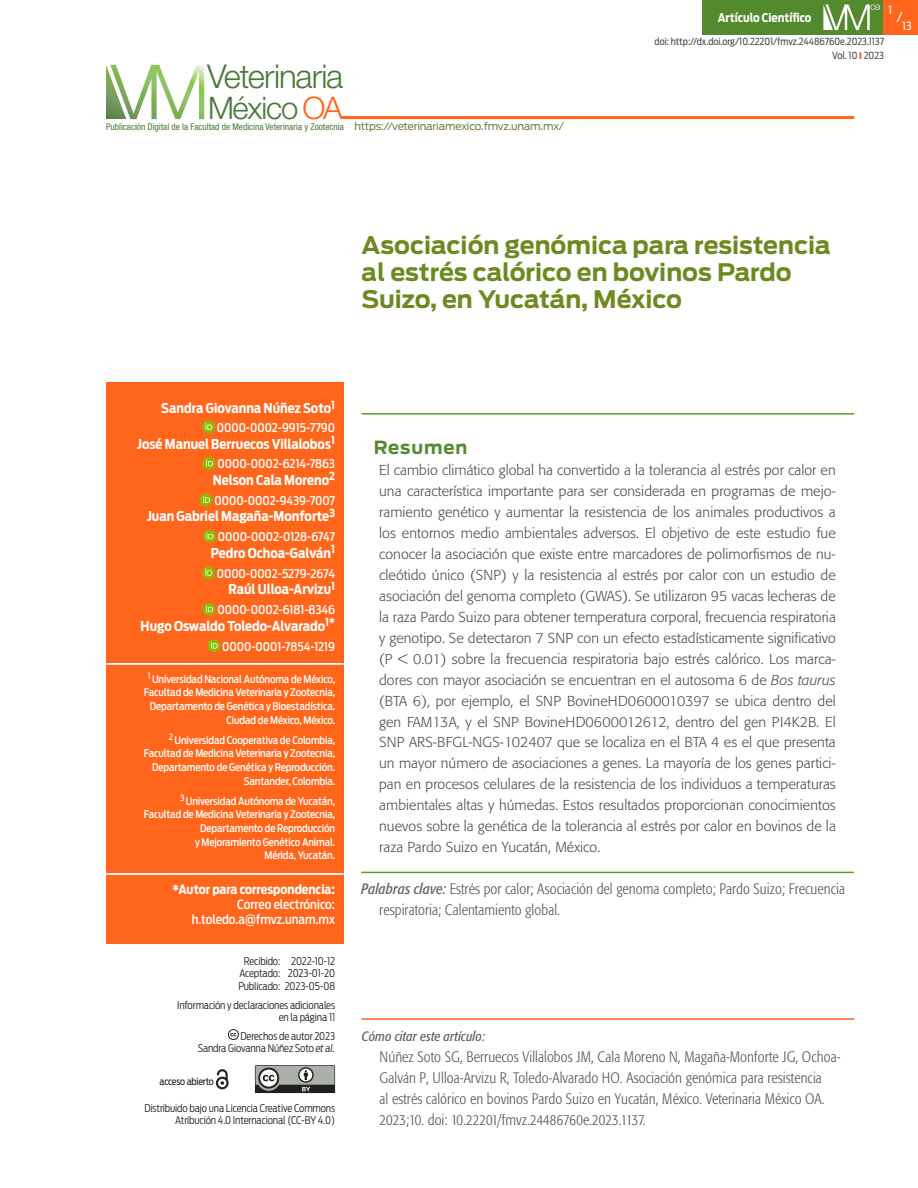
<style>
.page{position:relative;width:918px;height:1188px;background:#fff}
.page>*{position:absolute;margin:0;border:0;box-sizing:border-box;transform-origin:0 0}
.t1{font:300 32.85px "Helvetica Neue LT Std";letter-spacing:-.025em;color:#4a7939}
.t2{font:300 31.05px "Helvetica Neue LT Std";letter-spacing:-.035em;color:#4a7939}
._0_a_título{font:700 24px/27px "Antenna";color:#6c8a1f}
._02_sumario_a_titulo{font:700 18px "Antenna";letter-spacing:.05em;color:#548a2e}
._0_b_keywords{font:300 condensed 15px/21px "Formata";letter-spacing:.005em;color:#57585a}
._02_sumario_b_texto{font:300 14.25px/21px "Formata";letter-spacing:.005em;color:#4b4c4d;text-align:justify}
._01_autores_a_nombre{font:700 13.5px "Antenna Cond";color:#fff}
._0_b_keywords-2{font:italic condensed 13.5px "Formata";letter-spacing:.005em;color:#636366}
.t3{font:13.5px "Antenna Cond";color:#fff}
._01_autores_c_correo{font:500 12.75px/15px "Antenna Cond";color:#fff;text-align:right}
._01_autores_c_correo-2{font:700 12.75px "Antenna Cond";color:#fff}
._01_autores_a_nombre-2{font:500 12px "Antenna Cond";color:#fff}
.t4{font:700 12px "Antenna Cond";color:#fff}
.t5{font:11.25px "Antenna Cond";color:#fff}
._01_autores_b_pies{font:500 10.5px/13.6px "Antenna Cond";letter-spacing:-.01em;color:#fff;text-align:right}
._01_autores_b_pies-2{font:300 10.5px/12.5px "Antenna Cond";letter-spacing:-.01em;color:#231f20;text-align:right}
.t6{font:10.5px "Antenna";letter-spacing:-.02em;color:#64864b}
.t7{font:9.75px "Antenna Cond";color:#4b4c4d}
._07_figura_pie{font:9.75px "Antenna Cond";letter-spacing:-.015em;color:#231f20}
.t8{font:condensed 9.3px "Helvetica Neue LT Std";color:#4a7939}
.s1{color:#ff661c}
.s2{font-style:italic}
.s3{font-weight:400;font-style:italic;color:#636366}
</style>
<div class="page">
<hr style="left:341px;top:116px;width:513px;height:3px;background:#ff661c">
<div style="left:702px;top:0;width:185px;height:34px;background:#548a2e"></div>
<svg style="left:823px;top:4px;width:57px;height:26px"></svg>
<svg style="left:106px;top:65px;width:98px;height:54px"></svg>
<div style="left:884px;top:0;width:34px;height:34px;background:#ff661c"></div>
<svg style="left:228px;top:1029px;width:11px;height:11px"></svg>
<svg style="left:216px;top:1069px;width:13px;height:20px"></svg>
<div style="left:144px;top:1066px;width:101px;height:27px;border:1px solid #fff"></div>
<svg style="left:255px;top:1065px;width:80px;height:28px;background:#80827f"></svg>
<hr style="left:361px;top:872px;width:493px;height:1px;background:#589b31">
<hr style="left:362px;top:1018px;width:492px;height:2px;background:#ff661c">
<hr style="left:362px;top:413px;width:492px;height:2px;background:#589b31">
<div style="left:106px;top:383px;width:238px;height:561px;background:#ff661c"></div>
<svg style="left:202px;top:421px;width:13px;height:12px"></svg>
<svg style="left:205px;top:423px;width:7px;height:7px"></svg>
<svg style="left:203px;top:457px;width:12px;height:13px"></svg>
<svg style="left:206px;top:459px;width:7px;height:7px"></svg>
<div style="left:200px;top:494px;width:12px;height:12px;background:#8dbb00;border-radius:50%"></div>
<svg style="left:203px;top:496px;width:7px;height:7px"></svg>
<svg style="left:203px;top:530px;width:13px;height:13px"></svg>
<svg style="left:206px;top:532px;width:7px;height:7px"></svg>
<svg style="left:202px;top:566px;width:13px;height:13px"></svg>
<svg style="left:205px;top:569px;width:7px;height:7px"></svg>
<div style="left:203px;top:603px;width:12px;height:13px;background:#8dbb00;border-radius:50%"></div>
<svg style="left:206px;top:605px;width:7px;height:7px"></svg>
<div style="left:208px;top:639px;width:12px;height:13px;background:#8dbb00;border-radius:50%"></div>
<svg style="left:211px;top:642px;width:7px;height:7px"></svg>
<hr style="left:106px;top:663px;width:238px;height:2px;background:#fff">
<hr style="left:106px;top:873px;width:238px;height:2px;background:#fff">
<h1 class="t1" style="left:207px;top:57px;width:138px">Veterinaria</h1>
<h2 class="t2" style="left:208px;top:89px;width:136px">México <span class="s1">OA</span></h2>
<p class="t8" style="left:106px;top:121px;width:239px">Publicación Digital de la Facultad de Medicina Veterinaria y Zootecnia</p>
<p class="t6" style="left:354px;top:120px;width:211px">https://veterinariamexico.fmvz.unam.mx/</p>
<p class="t4" style="left:718px;top:10px;width:95px">Artículo Científico</p>
<p class="t5" style="left:889px;top:3px;width:5px">1</p>
<p class="t3" style="left:897px;top:9px;width:7px">/</p>
<p class="t5" style="left:903px;top:19px;width:10px">13</p>
<p class="t7" style="left:655px;top:36px;width:231px">doi: http://dx.doi.org/10.22201/fmvz.24486760e.2023.1137</p>
<p class="t7" style="left:832px;top:50px;width:53px">Vol. 10 2023</p>
<p class="_0_a_título" style="left:362px;top:232px;width:471px">Asociación genómica para resistencia al estrés calórico en bovinos Pardo<br>Suizo, en Yucatán, México</p>
<p class="_01_autores_a_nombre" style="left:161px;top:400px;width:175px">Sandra Giovanna Núñez Soto<sup>1</sup></p>
<p class="_01_autores_a_nombre-2" style="left:217px;top:420px;width:120px">0000-0002-9915-7790</p>
<p class="_01_autores_a_nombre" style="left:137px;top:436px;width:200px">José Manuel Berruecos Villalobos<sup>1</sup></p>
<p class="_01_autores_a_nombre-2" style="left:218px;top:457px;width:119px">0000-0002-6214-7863</p>
<p class="_01_autores_a_nombre" style="left:213px;top:472px;width:124px">Nelson Cala Moreno<sup>2</sup></p>
<p class="_01_autores_a_nombre-2" style="left:215px;top:493px;width:122px">0000-0002-9439-7007</p>
<p class="_01_autores_a_nombre" style="left:147px;top:508px;width:190px">Juan Gabriel Magaña-Monforte<sup>3</sup></p>
<p class="_01_autores_a_nombre-2" style="left:218px;top:530px;width:119px">0000-0002-0128-6747</p>
<p class="_01_autores_a_nombre" style="left:211px;top:545px;width:126px">Pedro Ochoa-Galván<sup>1</sup></p>
<p class="_01_autores_a_nombre-2" style="left:217px;top:566px;width:120px">0000-0002-5279-2674</p>
<p class="_01_autores_a_nombre" style="left:229px;top:581px;width:108px">Raúl Ulloa-Arvizu<sup>1</sup></p>
<p class="_01_autores_a_nombre-2" style="left:218px;top:603px;width:119px">0000-0002-6181-8346</p>
<p class="_01_autores_a_nombre" style="left:141px;top:618px;width:196px">Hugo Oswaldo Toledo-Alvarado<sup>1*</sup></p>
<p class="_01_autores_a_nombre-2" style="left:222px;top:639px;width:114px">0000-0001-7854-1219</p>
<p class="_01_autores_b_pies" style="left:144px;top:672px;width:193px"><sup>1</sup> Universidad Nacional Autónoma de México, Facultad de Medicina Veterinaria y Zootecnia, Departamento de Genética y Bioestadística.<br>Ciudad de México, México.</p>
<p class="_01_autores_b_pies" style="left:144px;top:733px;width:193px"><sup>2</sup> Universidad Cooperativa de Colombia, Facultad de Medicina Veterinaria y Zootecnia, Departamento de Genética y Reproducción.<br>Santander, Colombia.</p>
<p class="_01_autores_b_pies" style="left:144px;top:794px;width:193px"><sup>3</sup> Universidad Autónoma de Yucatán,<br>Facultad de Medicina Veterinaria y Zootecnia,<br>Departamento de Reproducción<br>y Mejoramiento Genético Animal.<br>Mérida, Yucatán.</p>
<p class="_01_autores_c_correo-2" style="left:172px;top:882px;width:164px">*Autor para correspondencia:</p>
<p class="_01_autores_c_correo" style="left:192px;top:897px;width:145px">Correo electrónico: h.toledo.a@fmvz.unam.mx</p>
<p class="_01_autores_b_pies-2" style="left:244px;top:955px;width:93px">Recibido: 2022-10-12</p>
<p class="_01_autores_b_pies-2" style="left:239px;top:967px;width:97px">Aceptado: 2023-01-20</p>
<p class="_01_autores_b_pies-2" style="left:238px;top:980px;width:98px">Publicado: 2023-05-08</p>
<p class="_01_autores_b_pies-2" style="left:177px;top:999px;width:159px">Información y declaraciones adicionales en la página 11</p>
<p class="_01_autores_b_pies-2" style="left:198px;top:1030px;width:139px">Derechos de autor 2023<br>Sandra Giovanna Núñez Soto <span class="s2">et al.</span></p>
<p class="_07_figura_pie" style="left:160px;top:1076px;width:56px">acceso abierto</p>
<p class="_01_autores_b_pies-2" style="left:145px;top:1102px;width:192px">Distribuido bajo una Licencia Creative Commons<br>Atribución 4.0 Internacional (CC-BY 4.0)</p>
<p class="_02_sumario_a_titulo" style="left:374px;top:437px;width:95px">Resumen</p>
<p class="_02_sumario_b_texto" style="left:379px;top:460px;width:458px">El cambio climático global ha convertido a la tolerancia al estrés por calor en una característica importante para ser considerada en programas de mejo&shy;ramiento genético y aumentar la resistencia de los animales productivos a los entornos medio ambientales adversos. El objetivo de este estudio fue conocer la asociación que existe entre marcadores de polimorfismos de nu&shy;cleótido único (SNP) y la resistencia al estrés por calor con un estudio de asociación del genoma completo (GWAS). Se utilizaron 95 vacas lecheras de la raza Pardo Suizo para obtener temperatura corporal, frecuencia respiratoria y genotipo. Se detectaron 7 SNP con un efecto estadísticamente significativo (P &lt; 0.01) sobre la frecuencia respiratoria bajo estrés calórico. Los marca&shy;dores con mayor asociación se encuentran en el autosoma 6 de <span class="s2">Bos taurus </span>(BTA 6), por ejemplo, el SNP BovineHD0600010397 se ubica dentro del gen FAM13A, y el SNP BovineHD0600012612, dentro del gen PI4K2B. El SNP ARS-BFGL-NGS-102407 que se localiza en el BTA 4 es el que presenta un mayor número de asociaciones a genes. La mayoría de los genes partici&shy;pan en procesos celulares de la resistencia de los individuos a temperaturas ambientales altas y húmedas. Estos resultados proporcionan conocimientos nuevos sobre la genética de la tolerancia al estrés por calor en bovinos de la raza Pardo Suizo en Yucatán, México.</p>
<p class="_0_b_keywords" style="left:379px;top:879px;width:467px;text-indent:-18px"><span class="s3">Palabras clave:</span> Estrés por calor; Asociación del genoma completo; Pardo Suizo; Frecuencia respiratoria; Calentamiento global.</p>
<p class="_0_b_keywords-2" style="left:362px;top:1028px;width:125px">Cómo citar este artículo:</p>
<p class="_0_b_keywords" style="left:380px;top:1046px;width:462px">Núñez Soto SG, Berruecos Villalobos JM, Cala Moreno N, Magaña-Monforte JG, Ochoa-Galván P, Ulloa-Arvizu R, Toledo-Alvarado HO. Asociación genómica para resistencia<br>al estrés calórico en bovinos Pardo Suizo en Yucatán, México. Veterinaria México OA.<br>2023;10. doi: 10.22201/fmvz.24486760e.2023.1137.</p>
</div>
